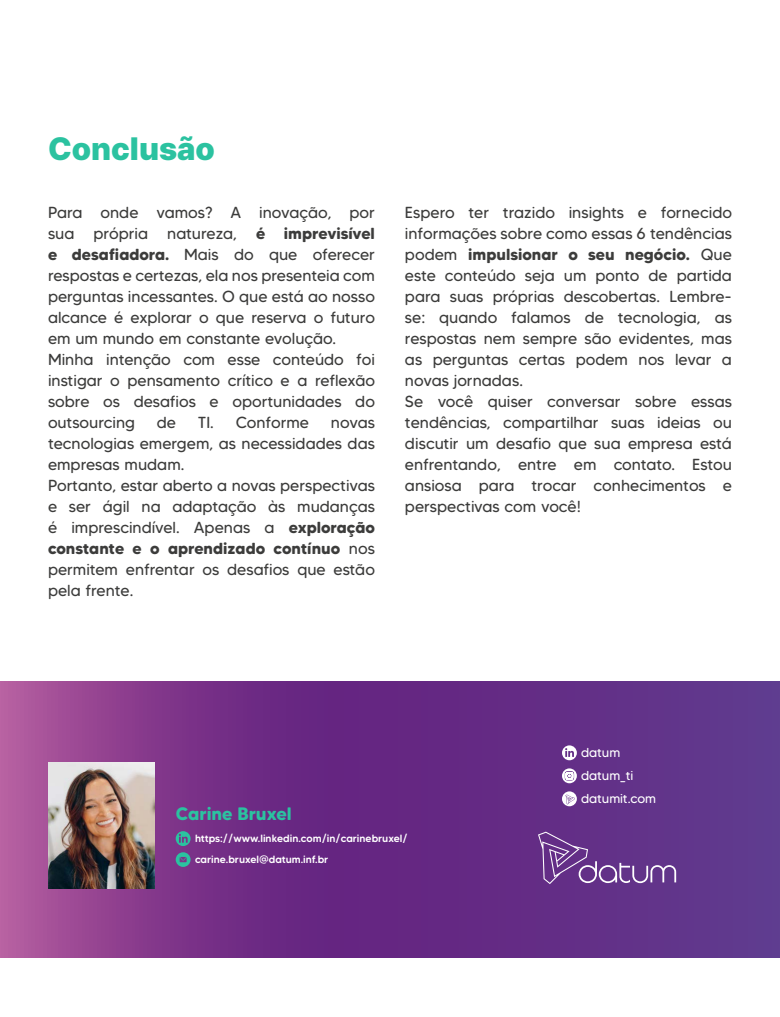
<style>
.page{position:relative;width:780px;height:1017px;background:#fff}
.page>*{position:absolute;margin:0;border:0;box-sizing:border-box;transform-origin:0 0}
.t1{font:900 32px "Pretendard";color:#2bc2a0}
.t2{font:700 18px "MADE Tommy Soft";color:#2bc2a0}
.t3{font:16px/21px "MADE Tommy Soft";color:#3c3c3b}
.t4{font:13px/23px "MADE Tommy Soft";color:#fff}
.t5{font:500 10.5px/20.9px "MADE Tommy Soft";color:#fff}
.s1{font-weight:700}
</style>
<div class="page">
<svg style="left:0;top:681px;width:780px;height:276px;background:#6f3288"></svg>
<svg style="left:538px;top:832px;width:138px;height:52px;background:#734794"></svg>
<svg style="left:562px;top:745px;width:15px;height:15px"></svg>
<svg style="left:562px;top:768px;width:15px;height:15px"></svg>
<svg style="left:562px;top:791px;width:15px;height:15px"></svg>
<img style="left:48px;top:762px;width:107px;height:126px">
<svg style="left:176px;top:831px;width:15px;height:15px"></svg>
<svg style="left:176px;top:852px;width:15px;height:15px"></svg>
<h1 class="t1" style="left:48px;top:125px;width:168px">Conclusão</h1>
<p class="t3" style="left:48px;top:202px;width:329px">Para onde vamos? A inovação, por sua própria natureza, <span class="s1">é imprevisível e desafiadora.</span> Mais do que oferecer respostas e certezas, ela nos presenteia com perguntas incessantes. O que está ao nosso alcance é explorar o que reserva o futuro em um mundo em constante evolução.<br>Minha intenção com esse conteúdo foi instigar o pensamento crítico e a reflexão sobre os desafios e oportunidades do outsourcing</p>
<p class="t3" style="left:157px;top:412px;width:21px">de</p>
<p class="t3" style="left:198px;top:412px;width:113px">TI. Conforme</p>
<p class="t3" style="left:48px;top:412px;width:329px;text-indent:283px">novas tecnologias emergem, as necessidades das empresas mudam.<br>Portanto, estar aberto a novas perspectivas e ser ágil na adaptação às mudanças é imprescindível. Apenas a <span class="s1">exploração constante e o aprendizado contínuo</span> nos permitem enfrentar os desafios que estão pela frente.</p>
<p class="t3" style="left:405px;top:202px;width:329px">Espero ter trazido insights e fornecido informações sobre como essas 6 tendências podem <span class="s1">impulsionar o seu negócio.</span> Que este conteúdo seja um ponto de partida para suas próprias descobertas. Lembre&shy;se: quando falamos de tecnologia, as respostas nem sempre são evidentes, mas as perguntas certas podem nos levar a novas jornadas.<br>Se você quiser conversar sobre essas tendências, compartilhar suas ideias ou discutir um desafio que sua empresa está enfrentando, entre em contato. Estou ansiosa para trocar conhecimentos e perspectivas com você!</p>
<p class="t4" style="left:581px;top:741px;width:77px">datum datum_ti datumit.com</p>
<p class="t2" style="left:176px;top:802px;width:118px">Carine Bruxel</p>
<p class="t5" style="left:195px;top:827px;width:214px">https://www.linkedin.com/in/carinebruxel/ carine.bruxel@datum.inf.br</p>
</div>
